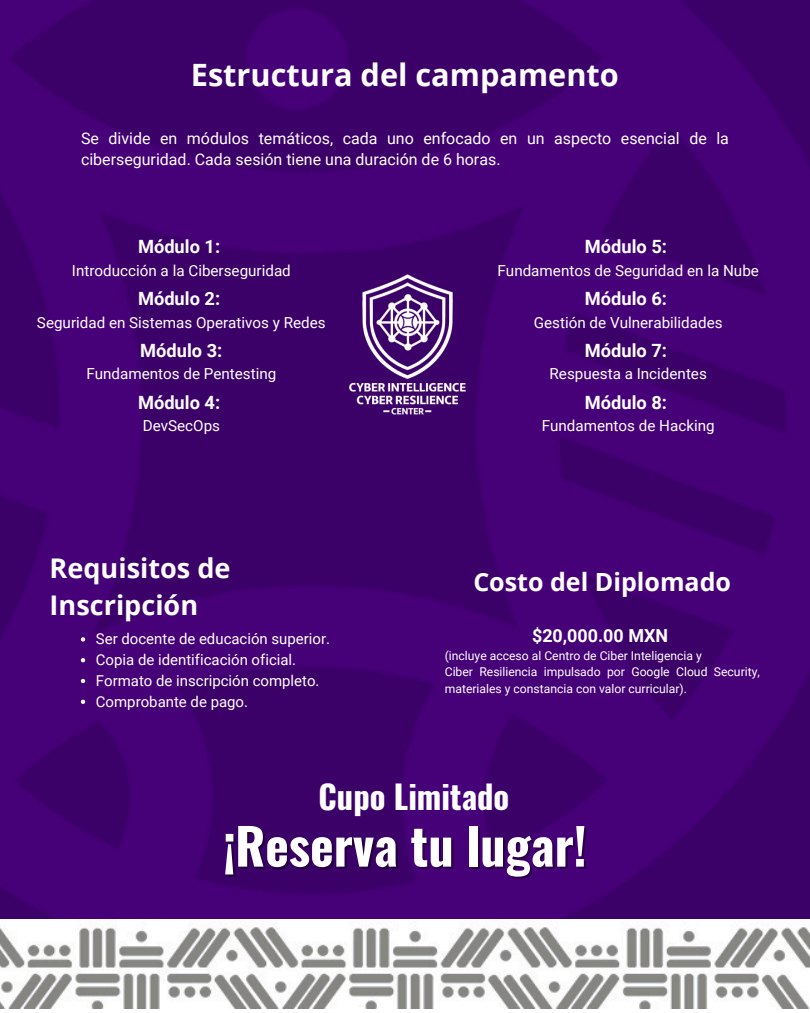
<style>
.page{position:relative;width:810px;height:1013px;background:#fff}
.page>*{position:absolute;margin:0;border:0;box-sizing:border-box;transform-origin:0 0}
.t1{font:700 50.2px "Oswald";color:#fff}
.t2{font:700 32.6px "Oswald";color:#fff}
.t3{font:700 30.7px "Open Sans";color:#fff}
.t4{font:700 27.1px/37.5px "Open Sans";color:#fff}
.t5{font:700 25.1px "Open Sans";color:#fff}
.t6{font:700 18.3px "Roboto";color:#fff}
.t7{font:700 17.9px "Roboto";color:#fff}
.t8{font:16px/21.8px "Roboto";color:#fff}
.t9{font:15.2px "Roboto";color:#fff}
.t10{font:15px "Roboto";color:#fff}
.t11{font:12.2px/16.4px "Roboto";color:#fff}
</style>
<div class="page">
<img style="left:0;top:0;width:810px;height:1008px">
<svg style="left:81px;top:637px;width:4px;height:4px"></svg>
<svg style="left:81px;top:658px;width:4px;height:4px"></svg>
<svg style="left:81px;top:678px;width:4px;height:5px"></svg>
<svg style="left:81px;top:699px;width:4px;height:5px"></svg>
<img style="left:323px;top:265px;width:164px;height:163px">
<h2 class="t3" style="left:191px;top:53px;width:430px">Estructura del campamento</h2>
<h4 class="t8" style="left:81px;top:127px;width:649px">Se divide en módulos temáticos, cada uno enfocado en un aspecto esencial de la ciberseguridad. Cada sesión tiene una duración de 6 horas.</h4>
<h4 class="t6" style="left:138px;top:236px;width:84px">Módulo 1:</h4>
<h4 class="t9" style="left:72px;top:262px;width:221px">Introducción a la Ciberseguridad</h4>
<h4 class="t6" style="left:138px;top:288px;width:84px">Módulo 2:</h4>
<h4 class="t9" style="left:37px;top:313px;width:290px">Seguridad en Sistemas Operativos y Redes</h4>
<h4 class="t6" style="left:140px;top:340px;width:84px">Módulo 3:</h4>
<h4 class="t9" style="left:86px;top:365px;width:192px">Fundamentos de Pentesting</h4>
<h4 class="t6" style="left:138px;top:391px;width:84px">Módulo 4:</h4>
<h4 class="t9" style="left:143px;top:417px;width:79px">DevSecOps</h4>
<p class="t4" style="left:50px;top:548px;width:182px">Requisitos de<br>Inscripción</p>
<p class="t10" style="left:96px;top:630px;width:236px">Ser docente de educación superior.</p>
<p class="t10" style="left:96px;top:651px;width:202px">Copia de identificación oficial.</p>
<p class="t10" style="left:96px;top:672px;width:225px">Formato de inscripción completo.</p>
<h3 class="t10" style="left:96px;top:692px;width:154px">Comprobante de pago.</h3>
<p class="t6" style="left:585px;top:236px;width:84px">Módulo 5:</p>
<p class="t9" style="left:498px;top:262px;width:263px">Fundamentos de Seguridad en la Nube</p>
<h4 class="t6" style="left:585px;top:288px;width:84px">Módulo 6:</h4>
<h4 class="t9" style="left:534px;top:313px;width:190px">Gestión de Vulnerabilidades</h4>
<h4 class="t6" style="left:585px;top:340px;width:84px">Módulo 7:</h4>
<h4 class="t9" style="left:550px;top:365px;width:159px">Respuesta a Incidentes</h4>
<h4 class="t6" style="left:585px;top:391px;width:84px">Módulo 8:</h4>
<h4 class="t9" style="left:542px;top:417px;width:174px">Fundamentos de Hacking</h4>
<h4 class="t5" style="left:473px;top:563px;width:259px">Costo del Diplomado</h4>
<h2 class="t7" style="left:532px;top:625px;width:138px">$20,000.00 MXN</h2>
<h2 class="t11" style="left:445px;top:647px;width:317px">(incluye acceso al Centro de Ciber Inteligencia y<br>Ciber Resiliencia impulsado por Google Cloud Security, materiales y constancia con valor curricular).</h2>
<h3 class="t2" style="left:319px;top:770px;width:192px">Cupo Limitado</h3>
<h4 class="t1" style="left:223px;top:806px;width:365px">¡Reserva tu lugar!</h4>
</div>
